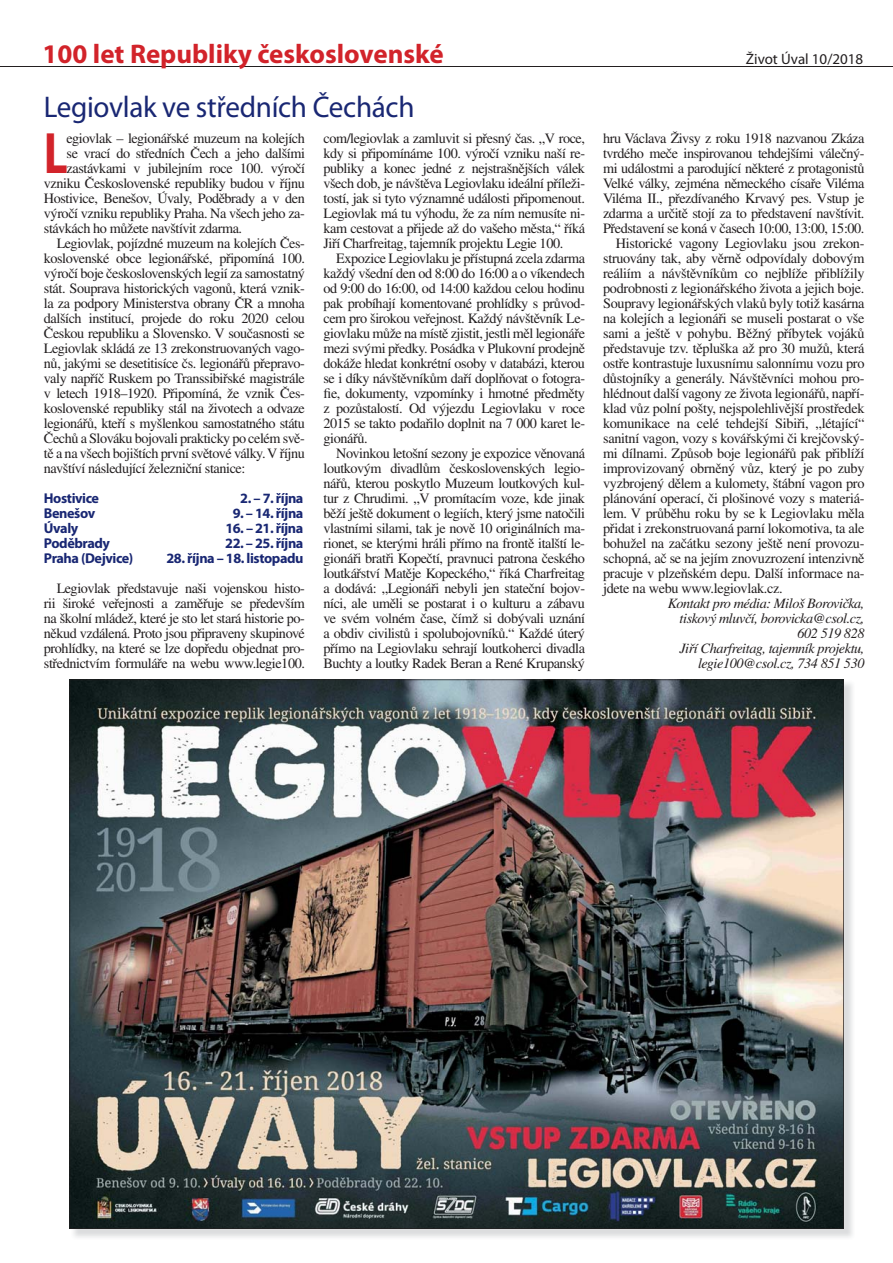
<style>
.page{position:relative;width:893px;height:1263px;background:#fff}
.page>*{position:absolute;margin:0;border:0;box-sizing:border-box;transform-origin:0 0}
.t1{font:700 58.8px "Myriad Pro";color:#d2232a;scale:.8 1}
.t2{font:30px "Myriad Pro";letter-spacing:-.01em;color:#192773}
.t3{font:700 27px "Myriad Pro";color:#d2232a}
.t4{font:15px "Myriad Pro";color:#231f20}
.t5{font:14.25px/15px "Times CE";letter-spacing:-.03em;color:#231f20;text-align:justify}
.t6{font:italic 14.25px/15px "Times CE";letter-spacing:-.03em;color:#231f20;text-align:right}
.t7{font:700 14.25px "Myriad Pro";letter-spacing:-.03em;color:#192773}
</style>
<div class="page">
<hr style="left:0;top:66px;width:893px;height:1px;background:#231f20">
<img style="left:69px;top:679px;width:775px;height:550px">
<h3 class="t3" style="left:43px;top:43px;width:403px">100 let Republiky československé</h3>
<p class="t4" style="left:746px;top:53px;width:119px">Život Úval 10/2018</p>
<h2 class="t2" style="left:44px;top:96px;width:372px">Legiovlak ve středních Čechách</h2>
<h1 class="t1" style="left:44px;top:131px;width:32px">L</h1>
<p class="t5" style="left:67px;top:133px;width:240px">egiovlak – legionářské muzeum na kolejích</p>
<p class="t5" style="left:67px;top:148px;width:240px">se vrací do středních Čech a jeho dalšími</p>
<p class="t5" style="left:67px;top:163px;width:240px">zastávkami v jubilejním roce 100. výročí</p>
<p class="t5" style="left:44px;top:178px;width:263px">vzniku Československé republiky budou v říjnu</p>
<p class="t5" style="left:44px;top:193px;width:263px">Hostivice, Benešov, Úvaly, Poděbrady a v den</p>
<p class="t5" style="left:44px;top:208px;width:263px">výročí vzniku republiky Praha. Na všech jeho za-</p>
<p class="t5" style="left:44px;top:223px;width:200px">stávkách ho můžete navštívit zdarma.</p>
<p class="t5" style="left:57px;top:238px;width:250px">Legiovlak, pojízdné muzeum na kolejích Čes-</p>
<p class="t5" style="left:44px;top:253px;width:262px">koslovenské obce legionářské, připomíná 100.</p>
<p class="t5" style="left:44px;top:268px;width:263px">výročí boje československých legií za samostatný</p>
<p class="t5" style="left:44px;top:283px;width:263px">stát. Souprava historických vagonů, která vznik-</p>
<p class="t5" style="left:44px;top:298px;width:262px">la za podpory Ministerstva obrany ČR a mnoha</p>
<p class="t5" style="left:44px;top:313px;width:263px">dalších institucí, projede do roku 2020 celou</p>
<p class="t5" style="left:44px;top:328px;width:263px">Českou republiku a Slovensko. V současnosti se</p>
<p class="t5" style="left:44px;top:343px;width:263px">Legiovlak skládá ze 13 zrekonstruovaných vago-</p>
<p class="t5" style="left:44px;top:358px;width:263px">nů, jakými se desetitisíce čs. legionářů přepravo-</p>
<p class="t5" style="left:44px;top:373px;width:263px">valy napříč Ruskem po Transsibiřské magistrále</p>
<p class="t5" style="left:44px;top:388px;width:263px">v letech 1918–1920. Připomíná, že vznik Čes-</p>
<p class="t5" style="left:44px;top:403px;width:262px">koslovenské republiky stál na životech a odvaze</p>
<p class="t5" style="left:44px;top:418px;width:263px">legionářů, kteří s myšlenkou samostatného státu</p>
<p class="t5" style="left:44px;top:433px;width:263px">Čechů a Slováku bojovali prakticky po celém svě-</p>
<p class="t5" style="left:44px;top:448px;width:262px">tě a na všech bojištích první světové války. V říjnu</p>
<p class="t5" style="left:44px;top:463px;width:203px">navštíví následující železniční stanice:</p>
<p class="t7" style="left:44px;top:493px;width:57px">Hostivice</p>
<p class="t7" style="left:240px;top:493px;width:65px">2. – 7. října</p>
<p class="t7" style="left:44px;top:508px;width:53px">Benešov</p>
<p class="t7" style="left:233px;top:508px;width:72px">9. – 14. října</p>
<p class="t7" style="left:44px;top:523px;width:36px">Úvaly</p>
<p class="t7" style="left:225px;top:523px;width:80px">16. – 21. října</p>
<p class="t7" style="left:44px;top:538px;width:68px">Poděbrady</p>
<p class="t7" style="left:225px;top:538px;width:80px">22. – 25. října</p>
<p class="t7" style="left:44px;top:553px;width:91px">Praha (Dejvice)</p>
<p class="t7" style="left:166px;top:553px;width:139px">28. října – 18. listopadu</p>
<p class="t5" style="left:44px;top:583px;width:263px;text-indent:13px">Legiovlak představuje naši vojenskou histo&shy;rii široké veřejnosti a zaměřuje se především na školní mládež, které je sto let stará historie po&shy;někud vzdálená. Proto jsou připraveny skupinové prohlídky, na které se lze dopředu objednat pro&shy;střednictvím formuláře na webu www.legie100.</p>
<p class="t5" style="left:323px;top:133px;width:263px">com/legiovlak a zamluvit si přesný čas. „V roce, kdy si připomínáme 100. výročí vzniku naší re&shy;publiky a konec jedné z nejstrašnějších válek všech dob, je návštěva Legiovlaku ideální příleži&shy;tostí, jak si tyto významné události připomenout.<br>Legiovlak má tu výhodu, že za ním nemusíte ni&shy;kam cestovat a přijede až do vašeho města,“ říká Jiří Charfreitag, tajemník projektu Legie 100.</p>
<p class="t5" style="left:323px;top:253px;width:263px;text-indent:13px">Expozice Legiovlaku je přístupná zcela zdarma každý všední den od 8:00 do 16:00 a o víkendech od 9:00 do 16:00, od 14:00 každou celou hodinu pak probíhají komentované prohlídky s průvod&shy;cem pro širokou veřejnost. Každý návštěvník Le&shy;giovlaku může na místě zjistit, jestli měl legionáře mezi svými předky. Posádka v Plukovní prodejně dokáže hledat konkrétní osoby v databázi, kterou se i díky návštěvníkům daří doplňovat o fotogra&shy;fie, dokumenty, vzpomínky i hmotné předměty z pozůstalostí. Od výjezdu Legiovlaku v roce 2015 se takto podařilo doplnit na 7 000 karet le&shy;gionářů.</p>
<p class="t5" style="left:323px;top:448px;width:263px;text-indent:13px">Novinkou letošní sezony je expozice věnovaná loutkovým divadlům československých legio&shy;nářů, kterou poskytlo Muzeum loutkových kul&shy;tur z Chrudimi. „V promítacím voze, kde jinak běží ještě dokument o legiích, který jsme natočili vlastními silami, tak je nově 10 originálních ma&shy;rionet, se kterými hráli přímo na frontě italští le&shy;gionáři bratři Kopečtí, pravnuci patrona českého loutkářství Matěje Kopeckého,“ říká Charfreitag a dodává: „Legionáři nebyli jen stateční bojov&shy;níci, ale uměli se postarat i o kulturu a zábavu ve svém volném čase, čímž si dobývali uznání a obdiv civilistů i spolubojovníků.“ Každé úterý přímo na Legiovlaku sehrají loutkoherci divadla Buchty a loutky Radek Beran a René Krupanský</p>
<p class="t5" style="left:603px;top:133px;width:263px">hru Václava Živsy z roku 1918 nazvanou Zkáza</p>
<p class="t5" style="left:603px;top:148px;width:263px">tvrdého meče inspirovanou tehdejšími válečný-</p>
<p class="t5" style="left:603px;top:163px;width:263px">mi událostmi a parodující některé z protagonistů</p>
<p class="t5" style="left:603px;top:178px;width:263px">Velké války, zejména německého císaře Viléma</p>
<p class="t5" style="left:603px;top:193px;width:263px">Viléma II., přezdívaného Krvavý pes. Vstup je</p>
<p class="t5" style="left:603px;top:208px;width:263px">zdarma a určitě stojí za to představení navštívit.</p>
<p class="t5" style="left:603px;top:223px;width:263px">Představení se koná v časech 10:00, 13:00, 15:00.</p>
<p class="t5" style="left:616px;top:238px;width:250px">Historické vagony Legiovlaku jsou zrekon-</p>
<p class="t5" style="left:603px;top:253px;width:263px">struovány tak, aby věrně odpovídaly dobovým</p>
<p class="t5" style="left:603px;top:268px;width:263px">reáliím a návštěvníkům co nejblíže přiblížily</p>
<p class="t5" style="left:603px;top:283px;width:263px">podrobnosti z legionářského života a jejich boje.</p>
<p class="t5" style="left:603px;top:298px;width:263px">Soupravy legionářských vlaků byly totiž kasárna</p>
<p class="t5" style="left:603px;top:313px;width:263px">na kolejích a legionáři se museli postarat o vše</p>
<p class="t5" style="left:603px;top:328px;width:263px">sami a ještě v pohybu. Běžný příbytek vojáků</p>
<p class="t5" style="left:603px;top:343px;width:263px">představuje tzv. těpluška až pro 30 mužů, která</p>
<p class="t5" style="left:603px;top:358px;width:263px">ostře kontrastuje luxusnímu salonnímu vozu pro</p>
<p class="t5" style="left:603px;top:373px;width:263px">důstojníky a generály. Návštěvníci mohou pro-</p>
<p class="t5" style="left:603px;top:388px;width:263px">hlédnout další vagony ze života legionářů, napří-</p>
<p class="t5" style="left:603px;top:403px;width:263px">klad vůz polní pošty, nejspolehlivější prostředek</p>
<p class="t5" style="left:603px;top:418px;width:263px">komunikace na celé tehdejší Sibiři, „létající“</p>
<p class="t5" style="left:603px;top:433px;width:263px">sanitní vagon, vozy s kovářskými či krejčovský-</p>
<p class="t5" style="left:603px;top:448px;width:263px">mi dílnami. Způsob boje legionářů pak přiblíží</p>
<p class="t5" style="left:603px;top:463px;width:263px">improvizovaný obrněný vůz, který je po zuby</p>
<p class="t5" style="left:603px;top:478px;width:263px">vyzbrojený dělem a kulomety, štábní vagon pro</p>
<p class="t5" style="left:603px;top:493px;width:263px">plánování operací, či plošinové vozy s materiá-</p>
<p class="t5" style="left:603px;top:508px;width:263px">lem. V průběhu roku by se k Legiovlaku měla</p>
<p class="t5" style="left:603px;top:523px;width:263px">přidat i zrekonstruovaná parní lokomotiva, ta ale</p>
<p class="t5" style="left:603px;top:538px;width:263px">bohužel na začátku sezony ještě není provozu-</p>
<p class="t5" style="left:603px;top:553px;width:263px">schopná, ač se na jejím znovuzrození intenzivně</p>
<p class="t5" style="left:603px;top:568px;width:263px">pracuje v plzeňském depu. Další informace na-</p>
<p class="t5" style="left:603px;top:583px;width:181px">jdete na webu www.legiovlak.cz.</p>
<p class="t6" style="left:668px;top:598px;width:198px">Kontakt pro média: Miloš Borovička, tiskový mluvčí, borovicka@csol.cz,<br>602 519 828<br>Jiří Charfreitag, tajemník projektu, legie100@csol.cz, 734 851 530</p>
</div>
